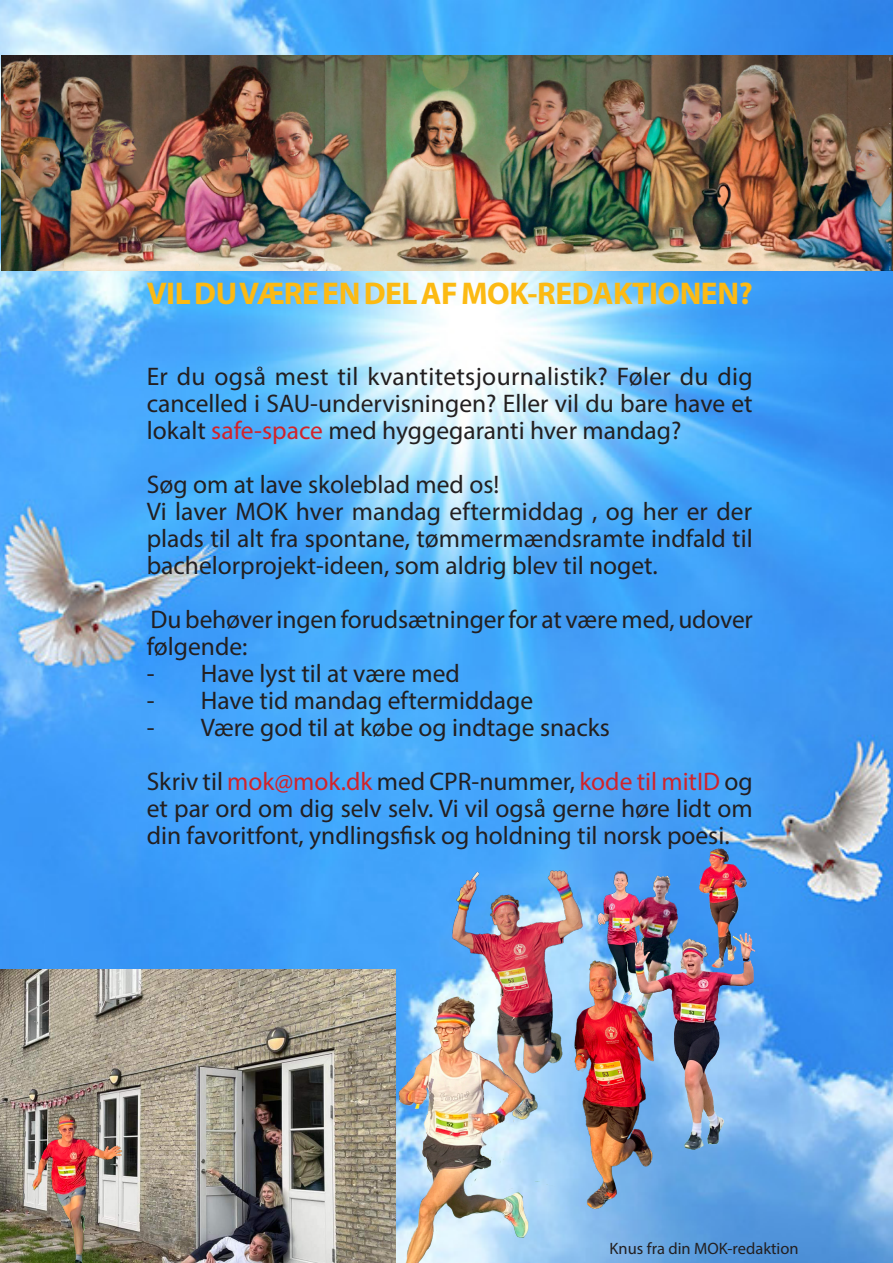
<style>
.page{position:relative;width:893px;height:1263px;background:#fff}
.page>*{position:absolute;margin:0;border:0;box-sizing:border-box;transform-origin:0 0}
.Brødtekst{font:700 31.5px "Myriad Pro";letter-spacing:-.015em;color:#fcba13}
.Brødtekst-2{font:25.5px/27px "Myriad Pro";color:#231f20;text-align:justify}
.Brødtekst-3{font:16.5px "Myriad Pro";color:#231f20}
.s1{color:#d1232a}
</style>
<div class="page">
<img style="left:0;top:0;width:893px;height:1263px">
<img style="left:2px;top:55px;width:891px;height:215px">
<img style="left:0;top:969px;width:395px;height:294px">
<img style="left:6px;top:1092px;width:139px;height:171px">
<img style="left:453px;top:865px;width:64px;height:119px">
<img style="left:368px;top:984px;width:213px;height:279px">
<img style="left:545px;top:1207px;width:175px;height:26px">
<img style="left:517px;top:778px;width:285px;height:429px">
<img style="left:698px;top:810px;width:54px;height:170px">
<p class="Brødtekst" style="left:147px;top:273px;width:607px">VIL DU VÆRE EN DEL AF MOK-REDAKTIONEN?</p>
<p class="Brødtekst-2" style="left:147px;top:363px;width:607px">Er du også mest til kvantitetsjournalistik? Føler du dig cancelled i SAU-undervisningen? Eller vil du bare have et lokalt <span class="s1">safe-space</span> med hyggegaranti hver mandag?</p>
<p class="Brødtekst-2" style="left:147px;top:471px;width:354px">Søg om at lave skoleblad med os!</p>
<p class="Brødtekst-2" style="left:147px;top:498px;width:607px">Vi laver MOK hver mandag eftermiddag , og her er der plads til alt fra spontane, tømmermændsramte indfald til bachelorprojekt-ideen, som aldrig blev til noget.</p>
<p class="Brødtekst-2" style="left:147px;top:606px;width:608px">Du behøver ingen forudsætninger for at være med, udover følgende:</p>
<p class="Brødtekst-2" style="left:147px;top:660px;width:315px">- Have lyst til at være med</p>
<p class="Brødtekst-2" style="left:147px;top:687px;width:388px">- Have tid mandag eftermiddage</p>
<p class="Brødtekst-2" style="left:147px;top:714px;width:465px">- Være god til at købe og indtage snacks</p>
<p class="Brødtekst-2" style="left:147px;top:768px;width:607px">Skriv til <span class="s1">mok@mok.dk</span> med CPR-nummer, <span class="s1">kode til mitID</span> og et par ord om dig selv selv. Vi vil også gerne høre lidt om din favoritfont, yndlingsfisk og holdning til norsk poesi.</p>
<p class="Brødtekst-3" style="left:609px;top:1239px;width:191px">Knus fra din MOK-redaktion</p>
</div>
